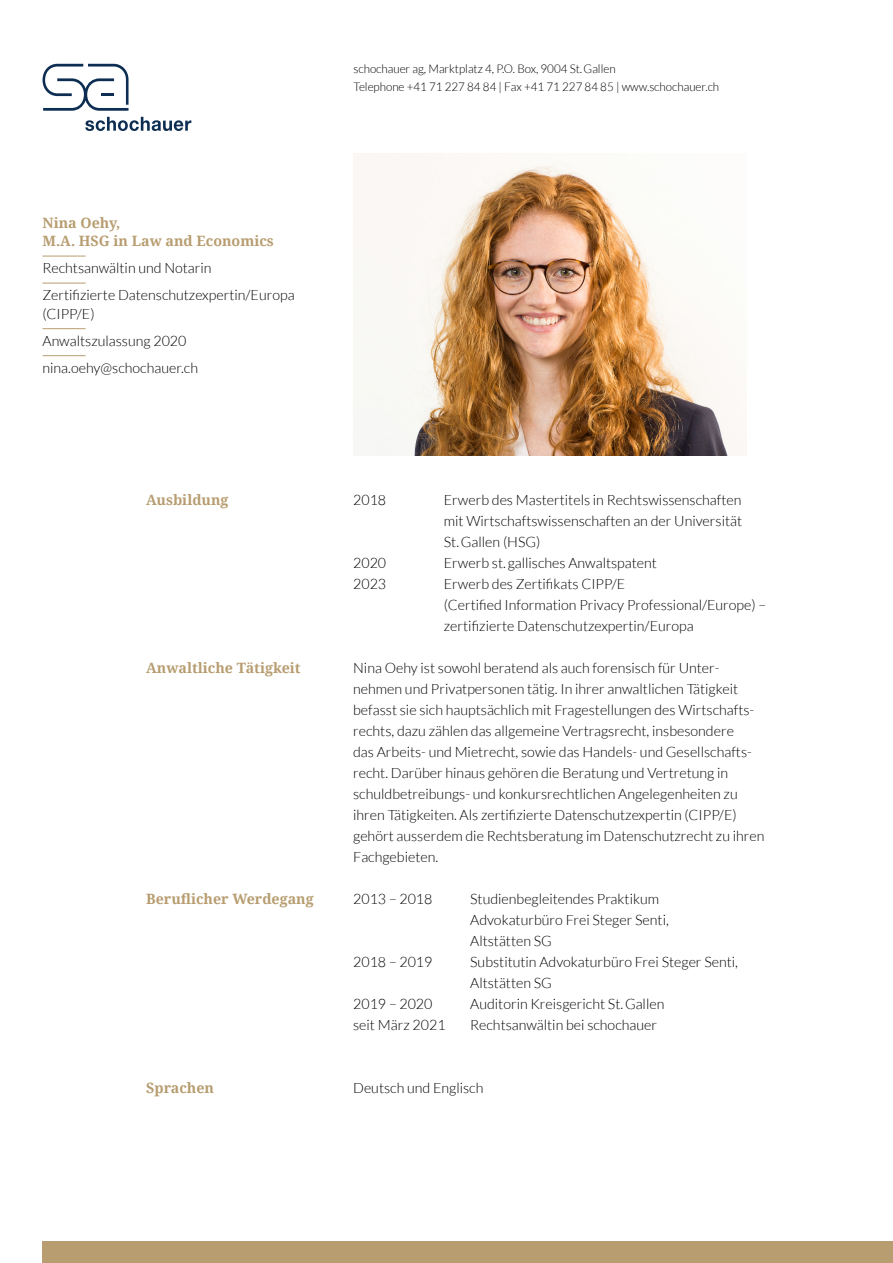
<style>
.page{position:relative;width:893px;height:1263px;background:#fff}
.page>*{position:absolute;margin:0;border:0;box-sizing:border-box;transform-origin:0 0}
.t1{font:300 14.25px/21px "Lato";color:#000}
.t2{font:700 14.25px/18.6px "Noto Serif";color:#b79d70}
.t3{font:300 12px/18px "Lato";color:#000}
</style>
<div class="page">
<svg style="left:43px;top:64px;width:86px;height:47px"></svg>
<svg style="left:85px;top:117px;width:106px;height:14px"></svg>
<div style="left:43px;top:1242px;width:850px;height:21px;background:#b79d70"></div>
<hr style="left:43px;top:256px;width:43px;height:1px;background:#b79d70">
<hr style="left:43px;top:283px;width:43px;height:1px;background:#b79d70">
<hr style="left:43px;top:328px;width:43px;height:1px;background:#b79d70">
<hr style="left:43px;top:355px;width:43px;height:1px;background:#b79d70">
<img style="left:353px;top:153px;width:394px;height:302px">
<p class="t2" style="left:43px;top:213px;width:233px">Nina Oehy,<br>M.A. HSG in Law and Economics</p>
<p class="t1" style="left:43px;top:255px;width:254px;line-height:27px">Rechtsanwältin und Notarin<br>Zertifizierte Datenschutzexpertin/Europa</p>
<p class="t1" style="left:43px;top:300px;width:157px;line-height:27px">(CIPP/E)<br>Anwaltszulassung 2020 nina.oehy@schochauer.ch</p>
<p class="t3" style="left:353px;top:60px;width:367px">schochauer ag, Marktplatz 4, P.O. Box, 9004 St.Gallen<br>Telephone +41 71 227 84 84 | Fax +41 71 227 84 85 | www.schochauer.ch</p>
<p class="t2" style="left:146px;top:490px;width:84px">Ausbildung</p>
<p class="t1" style="left:353px;top:489px;width:35px">2018</p>
<p class="t1" style="left:444px;top:489px;width:300px;text-align:justify">Erwerb des Mastertitels in Rechtswissenschaften mit Wirtschaftswissenschaften an der Universität St.Gallen (HSG)</p>
<p class="t1" style="left:353px;top:552px;width:35px">2020</p>
<p class="t1" style="left:444px;top:552px;width:215px">Erwerb st.gallisches Anwaltspatent</p>
<p class="t1" style="left:353px;top:573px;width:35px">2023</p>
<p class="t1" style="left:444px;top:573px;width:324px">Erwerb des Zertifikats CIPP/E<br>(Certified Information Privacy Professional/Europe) – zertifizierte Datenschutzexpertin/Europa</p>
<p class="t2" style="left:146px;top:658px;width:156px">Anwaltliche Tätigkeit</p>
<p class="t1" style="left:353px;top:657px;width:413px">Nina Oehy ist sowohl beratend als auch forensisch für Unter&shy;nehmen und Privatpersonen tätig. In ihrer anwaltlichen Tätigkeit befasst sie sich hauptsächlich mit Fragestellungen des Wirtschafts&shy;rechts, dazu zählen das allgemeine Vertragsrecht, insbesondere<br>das Arbeits- und Mietrecht, sowie das Handels- und Gesellschafts&shy;recht. Darüber hinaus gehören die Beratung und Vertretung in schuldbetreibungs- und konkursrechtlichen Angelegenheiten zu ihren Tätigkeiten. Als zertifizierte Datenschutzexpertin (CIPP/E) gehört ausserdem die Rechtsberatung im Datenschutzrecht zu ihren Fachgebieten.</p>
<p class="t2" style="left:146px;top:889px;width:169px">Beruflicher Werdegang</p>
<p class="t1" style="left:353px;top:888px;width:81px">2013 – 2018</p>
<p class="t1" style="left:470px;top:888px;width:200px">Studienbegleitendes Praktikum<br>Advokaturbüro Frei Steger Senti,<br>Altstätten SG</p>
<p class="t1" style="left:353px;top:951px;width:81px">2018 – 2019</p>
<p class="t1" style="left:470px;top:951px;width:269px">Substitutin Advokaturbüro Frei Steger Senti,<br>Altstätten SG</p>
<p class="t1" style="left:353px;top:993px;width:81px">2019 – 2020</p>
<p class="t1" style="left:470px;top:993px;width:196px">Auditorin Kreisgericht St.Gallen</p>
<p class="t1" style="left:353px;top:1014px;width:94px">seit März 2021</p>
<p class="t1" style="left:470px;top:1014px;width:188px">Rechtsanwältin bei schochauer</p>
<p class="t2" style="left:146px;top:1078px;width:69px">Sprachen</p>
<p class="t1" style="left:353px;top:1077px;width:132px">Deutsch und Englisch</p>
</div>
